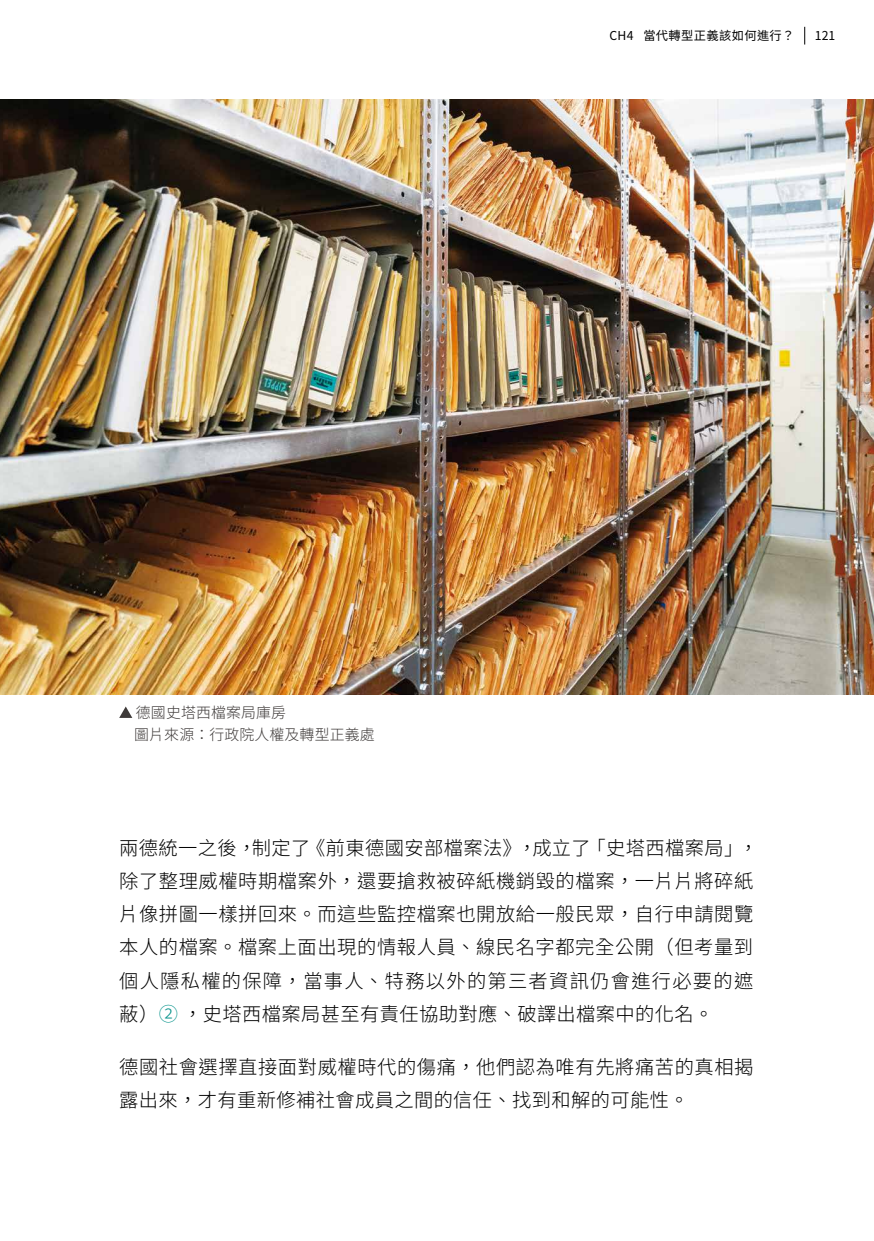
<style>
.page{position:relative;width:874px;height:1241px;background:#fff}
.page>*{position:absolute;margin:0;border:0;box-sizing:border-box;transform-origin:0 0}
.t1{font:300 19.25px/33.2px "Source Han Sans TC";letter-spacing:.03em;color:#000}
.t2{font:300 14.88px/21.9px "Source Han Sans TC";letter-spacing:.01em;color:#3e3a39}
.t3{font:12.25px "Source Han Sans TC";letter-spacing:.03em;color:#000}
.s1{color:#029189}
</style>
<div class="page">
<img style="left:0;top:99px;width:873px;height:595px">
<svg style="left:119px;top:706px;width:13px;height:11px"></svg>
<svg style="left:804px;top:27px;width:1px;height:18px"></svg>
<p class="t3" style="left:609px;top:29px;width:187px">CH4 當代轉型正義該如何進行？</p>
<p class="t3" style="left:814px;top:29px;width:22px">121</p>
<p class="t2" style="left:119px;top:701px;width:257px;text-indent:17px">德國史塔西檔案局庫房<br>　圖片來源：行政院人權及轉型正義處</p>
<p class="t1" style="left:119px;top:831px;width:640px">兩德統一之後，制定了《前東德國安部檔案法》，成立了「史塔西檔案局」，除了整理威權時期檔案外，還要搶救被碎紙機銷毀的檔案，一片片將碎紙片像拼圖一樣拼回來。而這些監控檔案也開放給一般民眾，自行申請閱覽本人的檔案。檔案上面出現的情報人員、線民名字都完全公開（但考量到個人隱私權的保障，當事人、特務以外的第三者資訊仍會進行必要的遮蔽）<span class="s1">②</span> ，史塔西檔案局甚至有責任協助對應、破譯出檔案中的化名。</p>
<p class="t1" style="left:119px;top:1050px;width:635px">德國社會選擇直接面對威權時代的傷痛，他們認為唯有先將痛苦的真相揭露出來，才有重新修補社會成員之間的信任、找到和解的可能性。</p>
</div>
